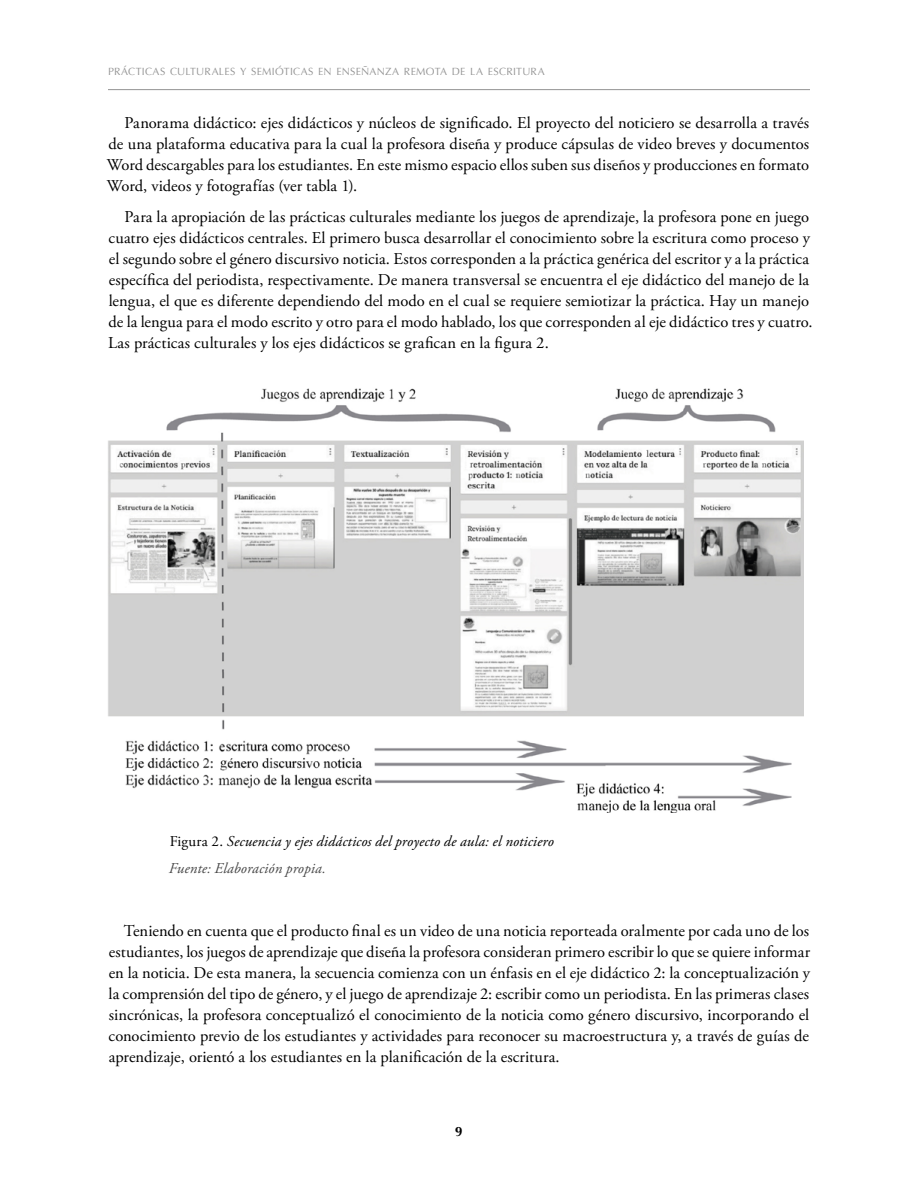
<style>
.page{position:relative;width:918px;height:1188px;background:#fff}
.page>*{position:absolute;margin:0;border:0;box-sizing:border-box;transform-origin:0 0}
.t1{font:16.5px/21px "Adobe Garamond Pro";letter-spacing:.005em;color:#000;text-align:justify}
.t2{font:italic 15px/27px "Adobe Garamond Pro";letter-spacing:.01em;color:#000}
.t3{font:700 13.5px "Optima";color:#000}
.t4{font:10.5px "Optima";letter-spacing:.025em;color:#939393}
.s1{font-style:normal}
.s2{color:#484848}
</style>
<div class="page">
<img style="left:108px;top:388px;width:695px;height:424px">
<hr style="left:108px;top:89px;width:702px;height:1px;background:#939393">
<p class="t4" style="left:108px;top:65px;width:438px">PRÁCTICAS CULTURALES Y SEMIÓTICAS EN ENSEÑANZA REMOTA DE LA ESCRITURA</p>
<p class="t1" style="left:107px;top:112px;width:704px;text-indent:18px">Panorama didáctico: ejes didácticos y núcleos de significado. El proyecto del noticiero se desarrolla a través de una plataforma educativa para la cual la profesora diseña y produce cápsulas de video breves y documentos Word descargables para los estudiantes. En este mismo espacio ellos suben sus diseños y producciones en formato Word, videos y fotografías (ver tabla 1).</p>
<p class="t1" style="left:108px;top:207px;width:706px;text-align:left;text-indent:17px">Para la apropiación de las prácticas culturales mediante los juegos de aprendizaje, la profesora pone en juego cuatro ejes didácticos centrales. El primero busca desarrollar el conocimiento sobre la escritura como proceso y el segundo sobre el género discursivo noticia. Estos corresponden a la práctica genérica del escritor y a la práctica específica del periodista, respectivamente. De manera transversal se encuentra el eje didáctico del manejo de la lengua, el que es diferente dependiendo del modo en el cual se requiere semiotizar la práctica. Hay un manejo de la lengua para el modo escrito y otro para el modo hablado, los que corresponden al eje didáctico tres y cuatro.<br>Las prácticas culturales y los ejes didácticos se grafican en la figura 2.</p>
<p class="t2" style="left:169px;top:829px;width:387px"><span class="s1">Figura 2.</span> Secuencia y ejes didácticos del proyecto de aula: el noticiero<br><span class="s2">Fuente: Elaboración propia.</span></p>
<p class="t1" style="left:109px;top:921px;width:703px;text-indent:15px">Teniendo en cuenta que el producto final es un video de una noticia reporteada oralmente por cada uno de los estudiantes, los juegos de aprendizaje que diseña la profesora consideran primero escribir lo que se quiere informar en la noticia. De esta manera, la secuencia comienza con un énfasis en el eje didáctico 2: la conceptualización y la comprensión del tipo de género, y el juego de aprendizaje 2: escribir como un periodista. En las primeras clases sincrónicas, la profesora conceptualizó el conocimiento de la noticia como género discursivo, incorporando el conocimiento previo de los estudiantes y actividades para reconocer su macroestructura y, a través de guías de aprendizaje, orientó a los estudiantes en la planificación de la escritura.</p>
<p class="t3" style="left:455px;top:1123px;width:9px">9</p>
</div>
